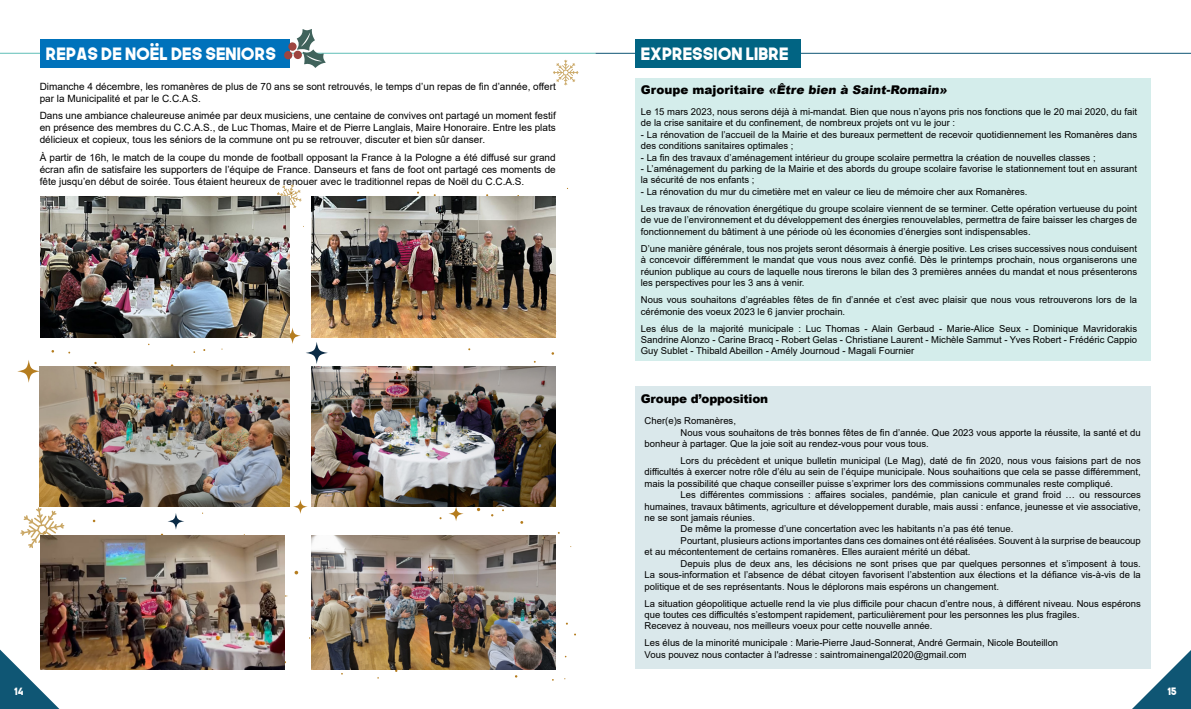
<style>
.page{position:relative;width:1191px;height:709px;background:#fff}
.page>*{position:absolute;margin:0;border:0;box-sizing:border-box;transform-origin:0 0}
.t1{font:17px "The Next Font";color:#fff}
.t2{font:900 12px "Arial";letter-spacing:-.02em;color:#000}
.t3{font:10px/12px "Arial";color:#000;text-align:justify}
.t4{font:10px "The Next Font";color:#fff}
.t5{font:9.5px/11.4px "Arial";color:#000}
</style>
<div class="page">
<svg style="left:1132px;top:649px;width:59px;height:60px"></svg>
<svg style="left:294px;top:571px;width:4px;height:3px"></svg>
<svg style="left:0;top:649px;width:68px;height:60px"></svg>
<svg style="left:293px;top:499px;width:15px;height:15px"></svg>
<svg style="left:271px;top:587px;width:17px;height:17px"></svg>
<svg style="left:284px;top:327px;width:17px;height:17px"></svg>
<svg style="left:17px;top:360px;width:23px;height:23px"></svg>
<svg style="left:448px;top:506px;width:15px;height:15px"></svg>
<svg style="left:168px;top:513px;width:16px;height:16px"></svg>
<svg style="left:306px;top:342px;width:22px;height:22px"></svg>
<svg style="left:20px;top:507px;width:44px;height:41px"></svg>
<svg style="left:272px;top:184px;width:29px;height:28px"></svg>
<hr style="left:0;top:53px;width:595px;height:1px;background:#5fbeb7">
<div style="left:40px;top:40px;width:249px;height:28px;background:#0072bb"></div>
<img style="left:312px;top:366px;width:244px;height:141px">
<img style="left:312px;top:197px;width:244px;height:140px">
<img style="left:40px;top:536px;width:244px;height:133px">
<img style="left:312px;top:536px;width:244px;height:133px">
<img style="left:40px;top:197px;width:249px;height:140px">
<img style="left:40px;top:366px;width:249px;height:141px">
<hr style="left:595px;top:53px;width:596px;height:1px;background:#0f5674">
<div style="left:635px;top:39px;width:166px;height:28px;background:#016483"></div>
<div style="left:635px;top:78px;width:515px;height:283px;background:#d4edeb"></div>
<div style="left:635px;top:386px;width:515px;height:283px;background:#dae8eb"></div>
<svg style="left:553px;top:60px;width:25px;height:25px"></svg>
<svg style="left:284px;top:29px;width:42px;height:39px"></svg>
<h1 class="t1" style="left:46px;top:42px;width:232px">REPAS DE NOËL DES SENIORS</h1>
<h1 class="t1" style="left:641px;top:42px;width:149px">EXPRESSION LIBRE</h1>
<p class="t2" style="left:641px;top:81px;width:310px">G ro u p e m aj o ri ta i re «Être bien à Saint-Romain»</p>
<p class="t3" style="left:40px;top:80px;width:517px">Dimanche 4 décembre, les romanères de plus de 70 ans se sont retrouvés, le temps d’un repas de fin d’année, offert par la Municipalité et par le C.C.A.S.</p>
<p class="t3" style="left:40px;top:110px;width:517px">Dans une ambiance chaleureuse animée par deux musiciens, une centaine de convives ont partagé un moment festif en présence des membres du C.C.A.S., de Luc Thomas, Maire et de Pierre Langlais, Maire Honoraire. Entre les plats délicieux et copieux, tous les séniors de la commune ont pu se retrouver, discuter et bien sûr danser.</p>
<p class="t3" style="left:40px;top:151px;width:517px">À partir de 16h, le match de la coupe du monde de football opposant la France à la Pologne a été diffusé sur grand écran afin de satisfaire les supporters de l’équipe de France. Danseurs et fans de foot ont partagé ces moments de fête jusqu’en début de soirée. Tous étaient heureux de renouer avec le traditionnel repas de Noël du C.C.A.S.</p>
<p class="t5" style="left:641px;top:106px;width:498px">Le 15 mars 2023, nous serons déjà à mi-mandat. Bien que nous n’ayons pris nos fonctions que le 20 mai 2020, du fait de la crise sanitaire et du confinement, de nombreux projets ont vu le jour :</p>
<p class="t5" style="left:641px;top:129px;width:498px">- La rénovation de l’accueil de la Mairie et des bureaux permettent de recevoir quotidiennement les Romanères dans des conditions sanitaires optimales ;</p>
<p class="t5" style="left:641px;top:151px;width:456px">- La fin des travaux d’aménagement intérieur du groupe scolaire permettra la création de nouvelles classes ;</p>
<p class="t5" style="left:641px;top:163px;width:498px">- L’aménagement du parking de la Mairie et des abords du groupe scolaire favorise le stationnement tout en assurant la sécurité de nos enfants ;</p>
<p class="t5" style="left:641px;top:183px;width:498px;line-height:17.1px">- La rénovation du mur du cimetière met en valeur ce lieu de mémoire cher aux Romanères.<br>Les travaux de rénovation énergétique du groupe scolaire viennent de se terminer. Cette opération vertueuse du point</p>
<p class="t5" style="left:641px;top:214px;width:498px">de vue de l’environnement et du développement des énergies renouvelables, permettra de faire baisser les charges de fonctionnement du bâtiment à une période où les économies d’énergies sont indispensables.</p>
<p class="t5" style="left:641px;top:243px;width:498px;text-align:justify">D’une manière générale, tous nos projets seront désormais à énergie positive. Les crises successives nous conduisent à concevoir différemment le mandat que vous nous avez confié. Dès le printemps prochain, nous organiserons une réunion publique au cours de laquelle nous tirerons le bilan des 3 premières années du mandat et nous présenterons les perspectives pour les 3 ans à venir.</p>
<p class="t5" style="left:641px;top:294px;width:498px">Nous vous souhaitons d’agréables fêtes de fin d’année et c’est avec plaisir que nous vous retrouverons lors de la cérémonie des voeux 2023 le 6 janvier prochain.</p>
<p class="t5" style="left:641px;top:322px;width:498px;text-align:justify">Les élus de la majorité municipale : Luc Thomas - Alain Gerbaud - Marie-Alice Seux - Dominique Mavridorakis Sandrine Alonzo - Carine Bracq - Robert Gelas - Christiane Laurent - Michèle Sammut - Yves Robert - Frédéric Cappio Guy Sublet - Thibald Abeillon - Amély Journoud - Magali Fournier</p>
<p class="t2" style="left:641px;top:390px;width:129px">Groupe d’opposition</p>
<p class="t5" style="left:644px;top:415px;width:93px">Cher(e)s Romanères,</p>
<p class="t5" style="left:680px;top:426px;width:462px">Nous vous souhaitons de très bonnes fêtes de fin d’année. Que 2023 vous apporte la réussite, la santé et du</p>
<p class="t5" style="left:644px;top:438px;width:286px">bonheur à partager. Que la joie soit au rendez-vous pour vous tous.</p>
<p class="t5" style="left:644px;top:455px;width:498px;text-align:justify;text-indent:36px">Lors du précèdent et unique bulletin municipal (Le Mag), daté de fin 2020, nous vous faisions part de nos difficultés à exercer notre rôle d’élu au sein de l’équipe municipale. Nous souhaitions que cela se passe différemment, mais la possibilité que chaque conseiller puisse s’exprimer lors des commissions communales reste compliqué.</p>
<p class="t5" style="left:680px;top:489px;width:462px">Les différentes commissions : affaires sociales, pandémie, plan canicule et grand froid … ou ressources</p>
<p class="t5" style="left:644px;top:500px;width:498px">humaines, travaux bâtiments, agriculture et développement durable, mais aussi : enfance, jeunesse et vie associative,</p>
<p class="t5" style="left:644px;top:512px;width:112px">ne se sont jamais réunies.</p>
<p class="t5" style="left:680px;top:523px;width:334px">De même la promesse d’une concertation avec les habitants n’a pas été tenue.</p>
<p class="t5" style="left:680px;top:535px;width:462px">Pourtant, plusieurs actions importantes dans ces domaines ont été réalisées. Souvent à la surprise de beaucoup</p>
<p class="t5" style="left:644px;top:546px;width:327px">et au mécontentement de certains romanères. Elles auraient mérité un débat.</p>
<p class="t5" style="left:680px;top:557px;width:462px">Depuis plus de deux ans, les décisions ne sont prises que par quelques personnes et s’imposent à tous.</p>
<p class="t5" style="left:644px;top:569px;width:498px">La sous-information et l’absence de débat citoyen favorisent l’abstention aux élections et la défiance vis-à-vis de la</p>
<p class="t5" style="left:644px;top:580px;width:356px">politique et de ses représentants. Nous le déplorons mais espérons un changement.</p>
<p class="t5" style="left:644px;top:597px;width:498px">La situation géopolitique actuelle rend la vie plus difficile pour chacun d’entre nous, à différent niveau. Nous espérons que toutes ces difficultés s’estompent rapidement, particulièrement pour les personnes les plus fragiles.<br>Recevez à nouveau, nos meilleurs voeux pour cette nouvelle année.</p>
<p class="t5" style="left:644px;top:637px;width:415px">Les élus de la minorité municipale : Marie-Pierre Jaud-Sonnerat, André Germain, Nicole Bouteillon<br>Vous pouvez nous contacter à l'adresse : saintromainengal2020@gmail.com</p>
<p class="t4" style="left:14px;top:684px;width:11px">14</p>
<p class="t4" style="left:1167px;top:684px;width:11px">15</p>
</div>
